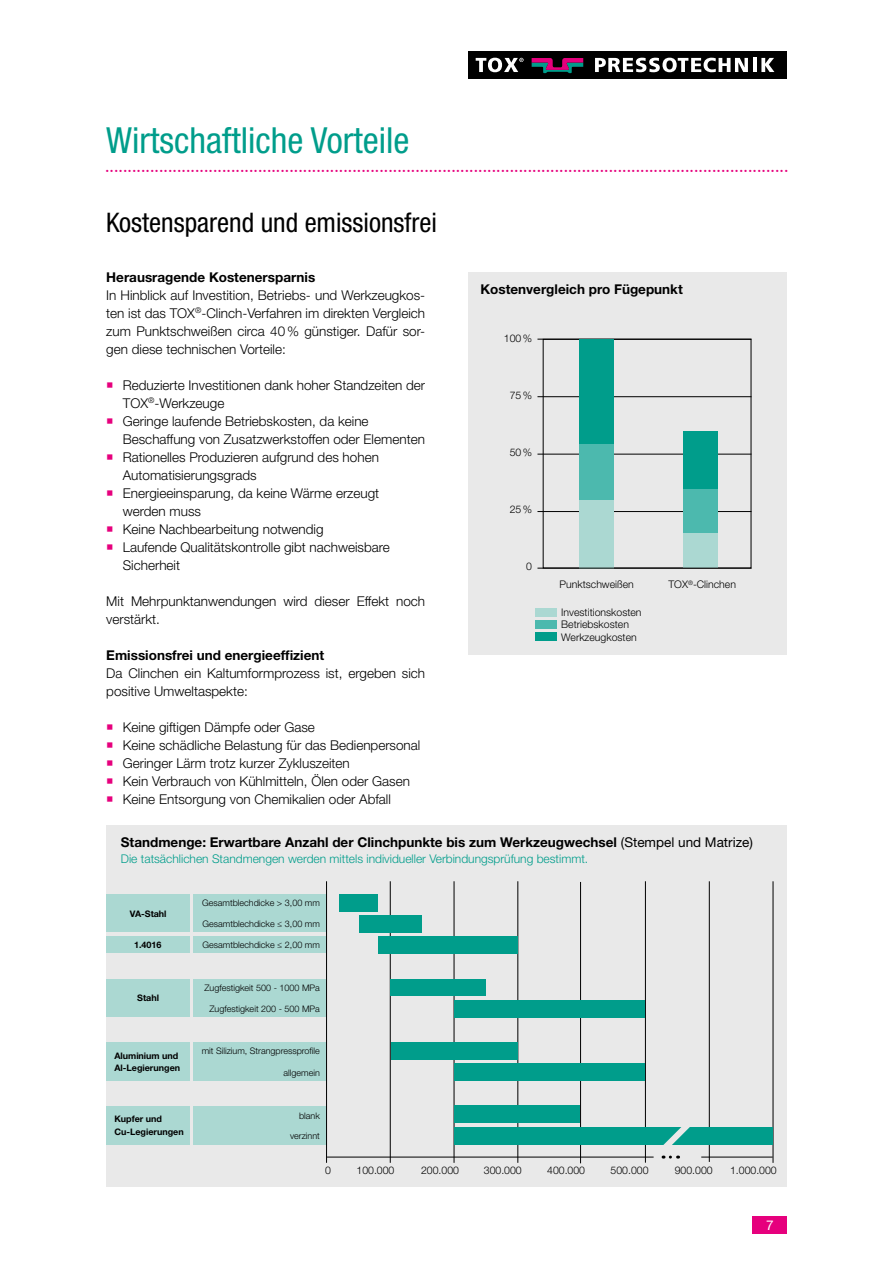
<style>
.page{position:relative;width:893px;height:1263px;background:#fff}
.page>*{position:absolute;margin:0;border:0;box-sizing:border-box;transform-origin:0 0}
.t1{font:condensed 36px "Helvetica Neue LT Std";color:#009d8b}
.t2{font:condensed 27px "Helvetica Neue LT Std";color:#000}
.t3{font:20.25px "Times New Roman";color:#e6007d}
.t4{font:300 13.5px/18px "Helvetica Neue LT Std";color:#000}
.t5{font:700 13.5px "Helvetica Neue LT Std";color:#000}
.t6{font:13.5px "Helvetica Neue LT Pro";color:#fff}
.t7{font:300 12px "Helvetica Neue LT Std";color:#009d8b}
.t8{font:300 10.5px/12.6px "Helvetica Neue LT Std";color:#000}
.t9{font:300 9px "Helvetica Neue LT Std";color:#000}
.t10{font:700 9px/12.6px "Helvetica Neue LT Std";color:#000}
.s1{font-weight:400}
</style>
<div class="page">
<div style="left:468px;top:51px;width:319px;height:28px;background:#000"></div>
<svg style="left:476px;top:58px;width:48px;height:14px"></svg>
<svg style="left:595px;top:58px;width:153px;height:14px"></svg>
<hr style="left:753px;top:58px;width:3px;height:14px;background:#fff">
<svg style="left:761px;top:58px;width:13px;height:14px"></svg>
<svg style="left:532px;top:58px;width:51px;height:15px"></svg>
<div style="left:753px;top:1216px;width:34px;height:17px;background:#e6007d"></div>
<div style="left:468px;top:272px;width:319px;height:383px;background:#e9e9e9"></div>
<div style="left:536px;top:608px;width:21px;height:9px;background:#abd8d2"></div>
<div style="left:536px;top:620px;width:21px;height:9px;background:#4cb9ae"></div>
<div style="left:536px;top:632px;width:21px;height:9px;background:#009d8b"></div>
<hr style="left:537px;top:339px;width:214px;height:1px;background:#000">
<hr style="left:537px;top:454px;width:214px;height:1px;background:#000">
<hr style="left:537px;top:396px;width:214px;height:1px;background:#000">
<hr style="left:537px;top:511px;width:214px;height:1px;background:#000">
<div style="left:579px;top:500px;width:34px;height:68px;background:#abd8d2"></div>
<div style="left:579px;top:444px;width:34px;height:56px;background:#4cb9ae"></div>
<div style="left:579px;top:339px;width:34px;height:105px;background:#009d8b"></div>
<div style="left:683px;top:532px;width:35px;height:35px;background:#abd8d2"></div>
<div style="left:683px;top:488px;width:35px;height:44px;background:#4cb9ae"></div>
<div style="left:683px;top:431px;width:35px;height:57px;background:#009d8b"></div>
<hr style="left:537px;top:568px;width:214px;height:1px;background:#000">
<div style="left:106px;top:825px;width:681px;height:361px;background:#e9e9e9"></div>
<div style="left:193px;top:979px;width:133px;height:38px;background:#abd8d2"></div>
<div style="left:193px;top:894px;width:133px;height:38px;background:#abd8d2"></div>
<div style="left:193px;top:936px;width:133px;height:17px;background:#abd8d2"></div>
<div style="left:106px;top:894px;width:84px;height:38px;background:#abd8d2"></div>
<div style="left:106px;top:936px;width:84px;height:17px;background:#abd8d2"></div>
<div style="left:106px;top:979px;width:84px;height:38px;background:#abd8d2"></div>
<div style="left:106px;top:1042px;width:84px;height:39px;background:#abd8d2"></div>
<div style="left:106px;top:1106px;width:84px;height:38px;background:#abd8d2"></div>
<div style="left:193px;top:1042px;width:133px;height:39px;background:#abd8d2"></div>
<div style="left:193px;top:1106px;width:134px;height:38px;background:#abd8d2"></div>
<hr style="left:580px;top:882px;width:1px;height:281px;background:#000">
<hr style="left:645px;top:881px;width:1px;height:282px;background:#000">
<hr style="left:773px;top:881px;width:1px;height:282px;background:#000">
<hr style="left:454px;top:881px;width:1px;height:282px;background:#000">
<hr style="left:517px;top:881px;width:1px;height:282px;background:#000">
<hr style="left:709px;top:881px;width:1px;height:281px;background:#000">
<hr style="left:390px;top:881px;width:1px;height:282px;background:#000">
<hr style="left:326px;top:881px;width:1px;height:282px;background:#000">
<hr style="left:701px;top:1156px;width:72px;height:1px;background:#000">
<hr style="left:327px;top:1156px;width:327px;height:1px;background:#000">
<div style="left:378px;top:936px;width:139px;height:17px;background:#009d8b"></div>
<div style="left:359px;top:915px;width:63px;height:17px;background:#009d8b"></div>
<div style="left:339px;top:894px;width:39px;height:17px;background:#009d8b"></div>
<div style="left:454px;top:1000px;width:191px;height:17px;background:#009d8b"></div>
<div style="left:391px;top:979px;width:95px;height:17px;background:#009d8b"></div>
<div style="left:454px;top:1064px;width:191px;height:17px;background:#009d8b"></div>
<div style="left:454px;top:1106px;width:126px;height:17px;background:#009d8b"></div>
<div style="left:454px;top:1127px;width:319px;height:17px;background:#009d8b"></div>
<div style="left:391px;top:1042px;width:126px;height:17px;background:#009d8b"></div>
<svg style="left:655px;top:1127px;width:48px;height:31px"></svg>
<h1 class="t1" style="left:106px;top:120px;width:305px">Wirtschaftliche Vorteile</h1>
<h3 class="t3" style="left:105px;top:151px;width:685px">........................................................................................................................................................</h3>
<h2 class="t2" style="left:106px;top:207px;width:332px">Kostensparend und emissionsfrei</h2>
<p class="t5" style="left:106px;top:269px;width:210px">Herausragende Kostenersparnis</p>
<p class="t4" style="left:106px;top:286px;width:320px;text-align:justify">In Hinblick auf Investition, Betriebs- und Werkzeugkos&shy;ten ist das TOX<sup>®</sup>-Clinch-Verfahren im direkten Vergleich zum Punktschweißen circa 40% günstiger. Dafür sor&shy;gen diese technischen Vorteile:</p>
<p class="t4" style="left:123px;top:376px;width:304px">Reduzierte Investitionen dank hoher Standzeiten der TOX<sup>®</sup>-Werkzeuge<br>Geringe laufende Betriebskosten, da keine Beschaffung von Zusatzwerkstoffen oder Elementen Rationelles Produzieren aufgrund des hohen Automatisierungsgrads<br>Energieeinsparung, da keine Wärme erzeugt werden muss<br>Keine Nachbearbeitung notwendig<br>Laufende Qualitätskontrolle gibt nachweisbare Sicherheit</p>
<p class="t4" style="left:106px;top:592px;width:320px">Mit Mehrpunktanwendungen wird dieser Effekt noch verstärkt.</p>
<p class="t5" style="left:106px;top:647px;width:219px">Emissionsfrei und energieeffizient</p>
<p class="t4" style="left:106px;top:664px;width:320px">Da Clinchen ein Kaltumformprozess ist, ergeben sich positive Umweltaspekte:</p>
<p class="t4" style="left:123px;top:718px;width:299px">Keine giftigen Dämpfe oder Gase<br>Keine schädliche Belastung für das Bedienpersonal Geringer Lärm trotz kurzer Zykluszeiten<br>Kein Verbrauch von Kühlmitteln, Ölen oder Gasen Keine Entsorgung von Chemikalien oder Abfall</p>
<p class="t5" style="left:480px;top:281px;width:204px">Kostenvergleich pro Fügepunkt</p>
<p class="t8" style="left:504px;top:332px;width:30px">100%</p>
<p class="t8" style="left:510px;top:389px;width:24px">75%</p>
<p class="t8" style="left:510px;top:446px;width:24px">50%</p>
<p class="t8" style="left:510px;top:503px;width:24px">25%</p>
<p class="t8" style="left:526px;top:560px;width:7px">0</p>
<p class="t8" style="left:560px;top:578px;width:76px">Punktschweißen</p>
<p class="t8" style="left:561px;top:605px;width:82px">Investitionskosten<br>Betriebskosten<br>Werkzeugkosten</p>
<p class="t8" style="left:668px;top:578px;width:69px">TOX<sup>®</sup>-Clinchen</p>
<p class="t5" style="left:121px;top:834px;width:633px">Standmenge: Erwartbare Anzahl der Clinchpunkte bis zum Werkzeugwechsel <span class="s1">(Stempel und Matrize)</span></p>
<p class="t7" style="left:121px;top:851px;width:469px">Die tatsächlichen Standmengen werden mittels individueller Verbindungsprüfung bestimmt.</p>
<p class="t10" style="left:130px;top:907px;width:38px">VA-Stahl</p>
<p class="t10" style="left:134px;top:938px;width:29px">1.4016</p>
<p class="t10" style="left:137px;top:992px;width:23px">Stahl</p>
<p class="t10" style="left:114px;top:1049px;width:67px">Aluminium und<br>Al-Legierungen</p>
<p class="t10" style="left:114px;top:1112px;width:71px">Kupfer und<br>Cu-Legierungen</p>
<p class="t9" style="left:202px;top:897px;width:119px">Gesamtblechdicke &gt; 3,00 mm</p>
<p class="t9" style="left:203px;top:918px;width:119px">Gesamtblechdicke ≤ 3,00 mm</p>
<p class="t9" style="left:203px;top:939px;width:119px">Gesamtblechdicke ≤ 2,00 mm</p>
<p class="t9" style="left:204px;top:982px;width:117px">Zugfestigkeit 500 - 1000 MPa</p>
<p class="t9" style="left:209px;top:1003px;width:112px">Zugfestigkeit 200 - 500 MPa</p>
<p class="t9" style="left:202px;top:1045px;width:120px">mit Silizium, Strangpressprofile</p>
<p class="t9" style="left:283px;top:1067px;width:38px">allgemein</p>
<p class="t9" style="left:299px;top:1110px;width:22px">blank</p>
<p class="t9" style="left:290px;top:1130px;width:31px">verzinnt</p>
<p class="t8" style="left:325px;top:1164px;width:7px">0</p>
<p class="t8" style="left:356px;top:1164px;width:39px">100.000</p>
<p class="t8" style="left:421px;top:1164px;width:39px">200.000</p>
<p class="t8" style="left:484px;top:1164px;width:39px">300.000</p>
<p class="t8" style="left:547px;top:1164px;width:39px">400.000</p>
<p class="t8" style="left:611px;top:1164px;width:39px">500.000</p>
<p class="t8" style="left:675px;top:1164px;width:39px">900.000</p>
<p class="t8" style="left:730px;top:1164px;width:48px">1.000.000</p>
<p class="t6" style="left:766px;top:1217px;width:9px">7</p>
</div>
